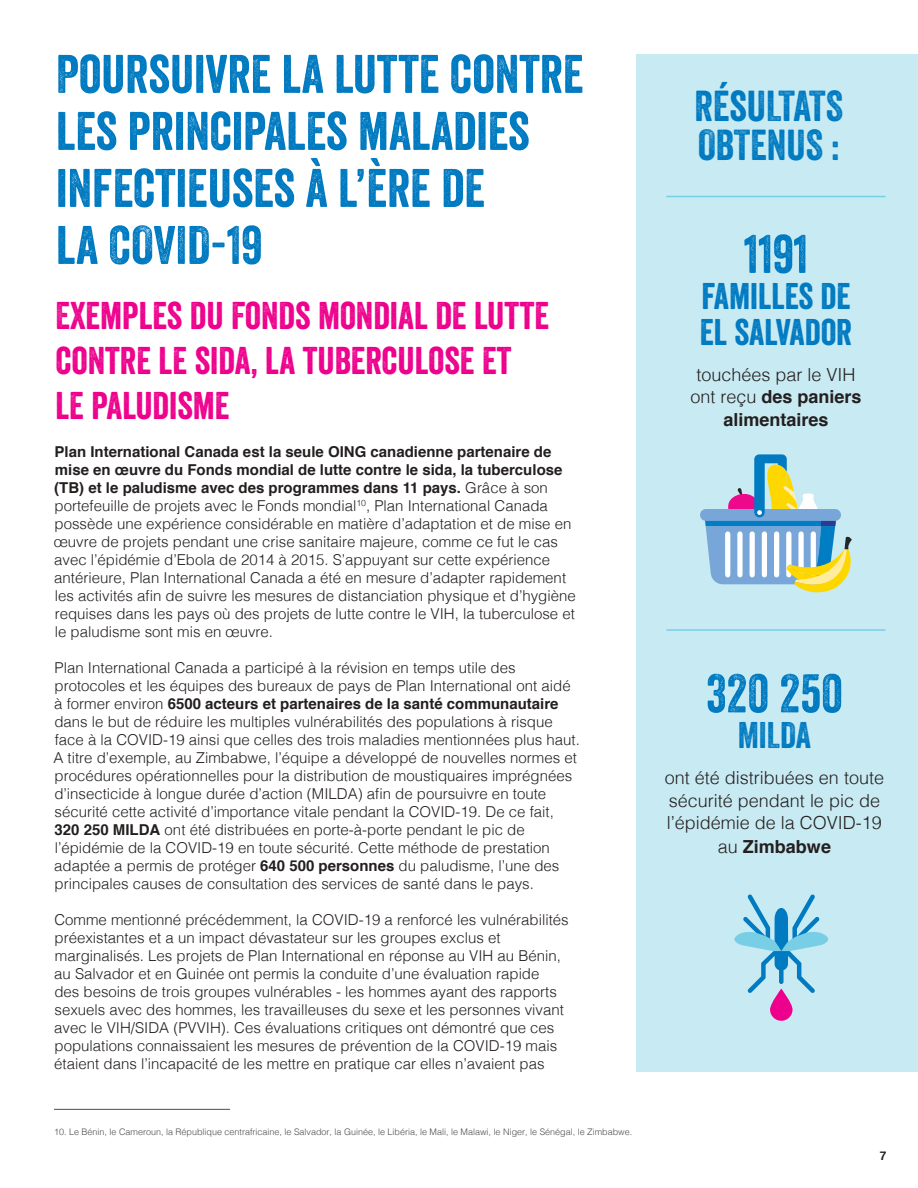
<style>
.page{position:relative;width:918px;height:1188px;background:#fff}
.page>*{position:absolute;margin:0;border:0;box-sizing:border-box;transform-origin:0 0}
.t1{font:52.5px/57px "Veneer";color:#007ac1}
.t2{font:42px/39px "Veneer";color:#007ac1}
.t3{font:37.5px/45px "Veneer";color:#ee008c}
.t4{font:36px/36px "Veneer";color:#007ac1}
.t5{font:300 18px/22.8px "Helvetica";color:#241f1f;text-align:center}
.t6{font:300 15px/18px "Helvetica";color:#241f1f}
.t7{font:700 12px "Helvetica";color:#241f1f}
.t8{font:300 9px "Helvetica";color:#4e4b4c}
.s1{font-weight:700}
</style>
<div class="page">
<div style="left:636px;top:54px;width:282px;height:1017px;background:#c8eaf3"></div>
<hr style="left:666px;top:196px;width:220px;height:1px;background:#78cfe5">
<hr style="left:666px;top:629px;width:220px;height:2px;background:#78cfe5">
<svg style="left:700px;top:454px;width:152px;height:139px"></svg>
<svg style="left:734px;top:895px;width:94px;height:98px"></svg>
<svg style="left:770px;top:989px;width:23px;height:32px"></svg>
<hr style="left:54px;top:1109px;width:176px;height:1px;background:#4e4b4c">
<h1 class="t1" style="left:56px;top:45px;width:529px">POURSUIVRE LA LUTTE CONTRE<br>LES PRINCIPALES MALADIES<br>INFECTIEUSES À L’ÈRE DE<br>LA COVID-19</h1>
<h3 class="t3" style="left:55px;top:293px;width:495px">EXEMPLES DU FONDS MONDIAL DE LUTTE<br>CONTRE LE SIDA, LA TUBERCULOSE ET<br>LE PALUDISME</h3>
<p class="t6" style="left:54px;top:442px;width:523px"><span class="s1">Plan International Canada est la seule OING canadienne partenaire de mise en œuvre du Fonds mondial de lutte contre le sida, la tuberculose (TB) et le paludisme avec des programmes dans 11 pays.</span> Grâce à son portefeuille de projets avec le Fonds mondial<sup>10</sup>, Plan International Canada possède une expérience considérable en matière d’adaptation et de mise en œuvre de projets pendant une crise sanitaire majeure, comme ce fut le cas avec l’épidémie d’Ebola de 2014 à 2015. S’appuyant sur cette expérience antérieure, Plan International Canada a été en mesure d’adapter rapidement les activités afin de suivre les mesures de distanciation physique et d’hygiène requises dans les pays où des projets de lutte contre le VIH, la tuberculose et le paludisme sont mis en œuvre.</p>
<p class="t6" style="left:53px;top:658px;width:528px">Plan International Canada a participé à la révision en temps utile des protocoles et les équipes des bureaux de pays de Plan International ont aidé à former environ <span class="s1">6500 acteurs et partenaires de la santé communautaire </span>dans le but de réduire les multiples vulnérabilités des populations à risque face à la COVID-19 ainsi que celles des trois maladies mentionnées plus haut.<br>A titre d’exemple, au Zimbabwe, l’équipe a développé de nouvelles normes et procédures opérationnelles pour la distribution de moustiquaires imprégnées d’insecticide à longue durée d’action (MILDA) afin de poursuivre en toute sécurité cette activité d’importance vitale pendant la COVID-19. De ce fait, <span class="s1">320 250 MILDA</span> ont été distribuées en porte-à-porte pendant le pic de l’épidémie de la COVID-19 en toute sécurité. Cette méthode de prestation adaptée a permis de protéger <span class="s1">640 500 personnes</span> du paludisme, l’une des principales causes de consultation des services de santé dans le pays.</p>
<p class="t6" style="left:54px;top:910px;width:516px">Comme mentionné précédemment, la COVID-19 a renforcé les vulnérabilités préexistantes et a un impact dévastateur sur les groupes exclus et marginalisés. Les projets de Plan International en réponse au VIH au Bénin, au Salvador et en Guinée ont permis la conduite d’une évaluation rapide<br>des besoins de trois groupes vulnérables - les hommes ayant des rapports sexuels avec des hommes, les travailleuses du sexe et les personnes vivant avec le VIH/SIDA (PVVIH). Ces évaluations critiques ont démontré que ces populations connaissaient les mesures de prévention de la COVID-19 mais étaient dans l’incapacité de les mettre en pratique car elles n’avaient pas</p>
<p class="t8" style="left:54px;top:1124px;width:580px">10. Le Bénin, le Cameroun, la République centrafricaine, le Salvador, la Guinée, le Libéria, le Mali, le Malawi, le Niger, le Sénégal, le Zimbabwe.</p>
<h2 class="t2" style="left:695px;top:86px;width:150px">RÉSULTATS<br>OBTENUS :</h2>
<h1 class="t1" style="left:744px;top:225px;width:66px">1191</h1>
<h3 class="t4" style="left:700px;top:278px;width:154px">FAMILLES DE<br>EL SALVADOR</h3>
<p class="t5" style="left:690px;top:362px;width:173px">touchées par le VIH ont reçu <span class="s1">des paniers alimentaires</span></p>
<h1 class="t1" style="left:706px;top:665px;width:138px">320 250</h1>
<h3 class="t4" style="left:738px;top:717px;width:75px">MILDA</h3>
<p class="t5" style="left:665px;top:765px;width:221px">ont été distribuées en toute sécurité pendant le pic de l’épidémie de la COVID-19 au <span class="s1">Zimbabwe</span></p>
<p class="t7" style="left:880px;top:1146px;width:8px">7</p>
</div>
